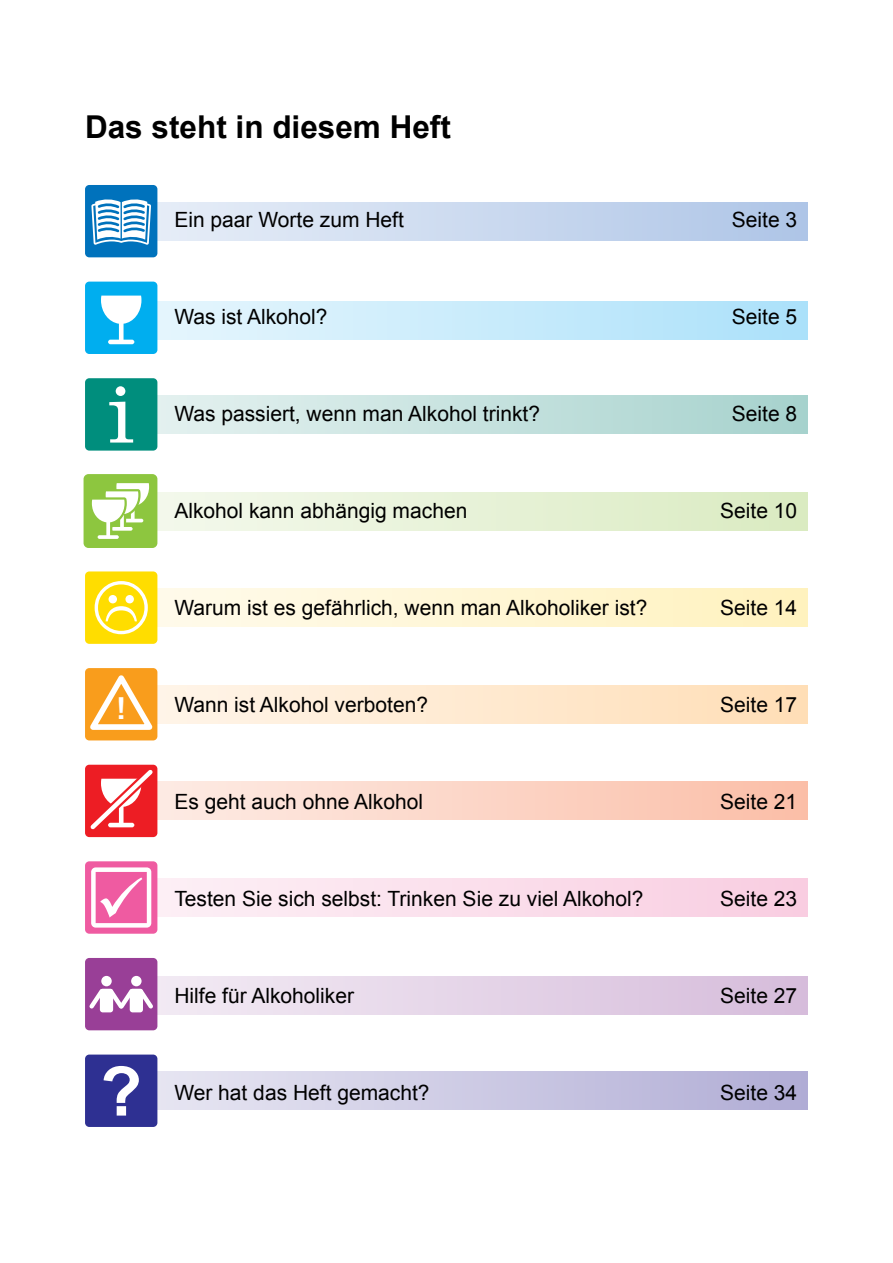
<style>
.page{position:relative;width:893px;height:1263px;background:#fff}
.page>*{position:absolute;margin:0;border:0;box-sizing:border-box;transform-origin:0 0}
.t1{font:700 31.5px "Arial";color:#000}
.t2{font:600 30.3px "Lucida Sans";color:#fff}
.t3{font:21px "Arial";color:#000}
</style>
<div class="page">
<div style="left:145px;top:202px;width:663px;height:38px;background:linear-gradient(to right,#e6eef7,#afc6e7)"></div>
<div style="left:145px;top:301px;width:663px;height:38px;background:linear-gradient(to right,#e6f6fd,#ace1fa)"></div>
<div style="left:145px;top:395px;width:663px;height:38px;background:linear-gradient(to right,#e4f1f0,#a7d2cd)"></div>
<div style="left:145px;top:492px;width:663px;height:38px;background:linear-gradient(to right,#f4f9ec,#daebc2)"></div>
<div style="left:145px;top:588px;width:663px;height:39px;background:linear-gradient(to right,#fffbeb,#fff2bf)"></div>
<div style="left:145px;top:685px;width:663px;height:38px;background:linear-gradient(to right,#fff5e9,#ffdeb7)"></div>
<div style="left:145px;top:782px;width:663px;height:38px;background:linear-gradient(to right,#fdebe5,#fbbfa8)"></div>
<div style="left:145px;top:878px;width:663px;height:39px;background:linear-gradient(to right,#fdf0f6,#f9cee1)"></div>
<div style="left:145px;top:977px;width:663px;height:38px;background:linear-gradient(to right,#f2ebf4,#d6bddb)"></div>
<div style="left:145px;top:1071px;width:663px;height:39px;background:linear-gradient(to right,#e7e6f2,#b1add5)"></div>
<div style="left:85px;top:185px;width:72px;height:72px;background:#0072bc;border-radius:4px"></div>
<svg style="left:91px;top:199px;width:60px;height:46px"></svg>
<hr style="left:121px;top:197px;width:1px;height:42px;background:#0072bc">
<div style="left:85px;top:1054px;width:72px;height:73px;background:#2e3092;border-radius:4px"></div>
<svg style="left:104px;top:1066px;width:35px;height:49px"></svg>
<div style="left:85px;top:282px;width:72px;height:72px;background:#00aeef;border-radius:4px"></div>
<svg style="left:101px;top:296px;width:40px;height:48px"></svg>
<div style="left:85px;top:378px;width:72px;height:73px;background:#008e7d;border-radius:4px"></div>
<svg style="left:109px;top:386px;width:24px;height:57px"></svg>
<div style="left:84px;top:475px;width:73px;height:72px;background:#8dc63f;border-radius:4px"></div>
<div style="left:84px;top:474px;width:73px;height:74px;border:2px solid #8dc63f;border-radius:4px"></div>
<svg style="left:91px;top:483px;width:59px;height:56px"></svg>
<div style="left:85px;top:571px;width:72px;height:73px;background:#fd0;border-radius:4px"></div>
<svg style="left:95px;top:581px;width:53px;height:53px"></svg>
<div style="left:85px;top:668px;width:72px;height:72px;background:#f99d1c;border-radius:4px"></div>
<svg style="left:85px;top:668px;width:72px;height:62px"></svg>
<svg style="left:85px;top:765px;width:72px;height:72px"></svg>
<div style="left:85px;top:861px;width:72px;height:73px;background:#ef5ba1;border-radius:4px"></div>
<svg style="left:91px;top:867px;width:60px;height:60px"></svg>
<div style="left:85px;top:958px;width:72px;height:72px;background:#993f97;border-radius:4px"></div>
<div style="left:101px;top:976px;width:11px;height:10px;background:#fff;border-radius:50%"></div>
<div style="left:131px;top:976px;width:11px;height:10px;background:#fff;border-radius:50%"></div>
<svg style="left:89px;top:985px;width:64px;height:27px"></svg>
<h1 class="t1" style="left:85px;top:106px;width:367px">Das steht in diesem Heft</h1>
<p class="t3" style="left:174px;top:206px;width:231px">Ein paar Worte zum Heft</p>
<p class="t3" style="left:732px;top:206px;width:67px">Seite 3</p>
<p class="t3" style="left:174px;top:303px;width:155px">Was ist Alkohol?</p>
<p class="t3" style="left:732px;top:303px;width:67px">Seite 5</p>
<p class="t3" style="left:174px;top:400px;width:367px">Was passiert, wenn man Alkohol trinkt?</p>
<p class="t3" style="left:732px;top:400px;width:67px">Seite 8</p>
<p class="t3" style="left:174px;top:497px;width:294px">Alkohol kann abhängig machen</p>
<p class="t3" style="left:720px;top:497px;width:79px">Seite 10</p>
<h2 class="t2" style="left:117px;top:691px;width:9px">!</h2>
<p class="t3" style="left:174px;top:594px;width:475px">Warum ist es gefährlich, wenn man Alkoholiker ist?</p>
<p class="t3" style="left:720px;top:594px;width:79px">Seite 14</p>
<p class="t3" style="left:174px;top:691px;width:255px">Wann ist Alkohol verboten?</p>
<p class="t3" style="left:720px;top:691px;width:79px">Seite 17</p>
<p class="t3" style="left:174px;top:788px;width:250px">Es geht auch ohne Alkohol</p>
<p class="t3" style="left:720px;top:788px;width:79px">Seite 21</p>
<p class="t3" style="left:174px;top:885px;width:471px">Testen Sie sich selbst: Trinken Sie zu viel Alkohol?</p>
<p class="t3" style="left:720px;top:885px;width:79px">Seite 23</p>
<p class="t3" style="left:174px;top:982px;width:181px">Hilfe für Alkoholiker</p>
<p class="t3" style="left:720px;top:982px;width:79px">Seite 27</p>
<p class="t3" style="left:174px;top:1079px;width:257px">Wer hat das Heft gemacht?</p>
<p class="t3" style="left:720px;top:1079px;width:79px">Seite 34</p>
</div>
